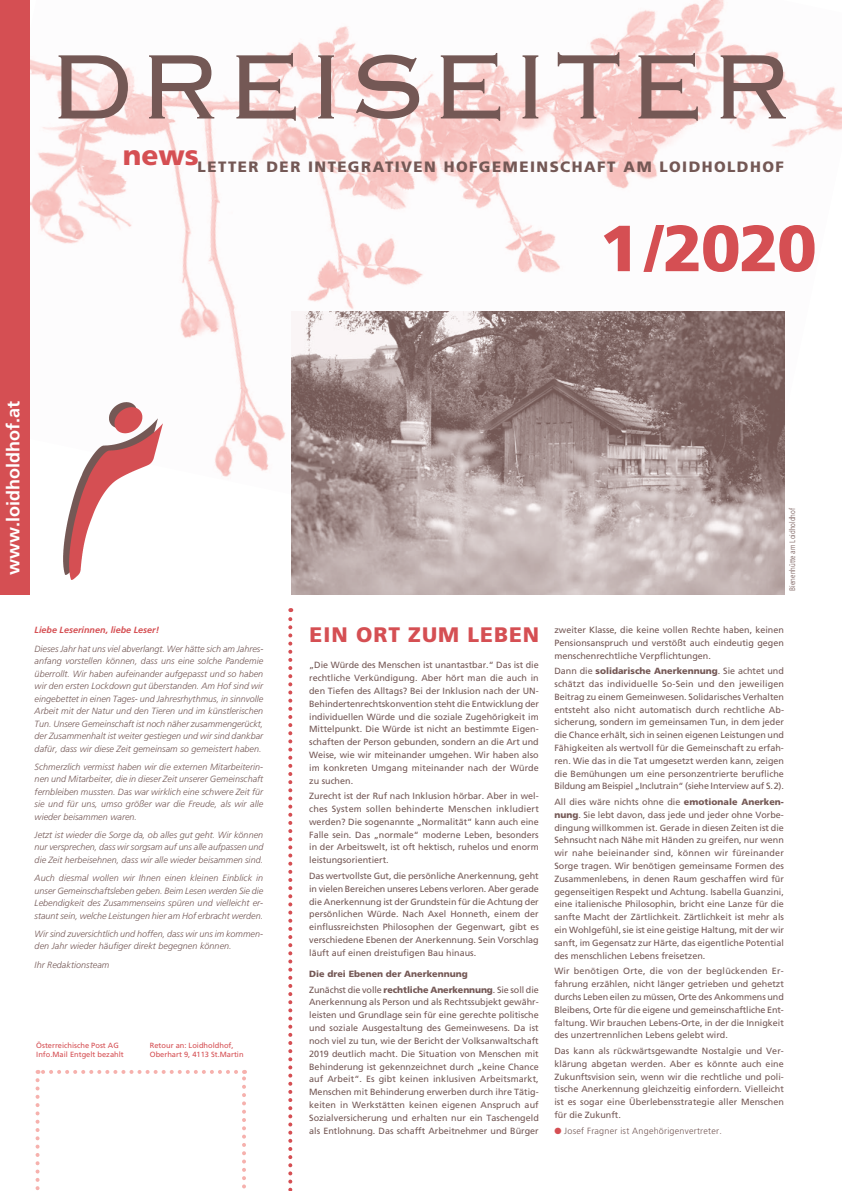
<style>
.page{position:relative;width:842px;height:1191px;background:#fff}
.page>*{position:absolute;margin:0;border:0;box-sizing:border-box;transform-origin:0 0}
.Titel_1{font:300 120px "Copperplate";letter-spacing:.01em;color:#745855}
.Titel_1-2{font:900 65px "Frutiger";color:#d54f53}
.t1{font:900 28px "Frutiger";color:#d54f53}
.Titel_1-3{font:900 21px "Frutiger";letter-spacing:.05em;color:#d54f53}
.t2{font:700 18px "Frutiger";color:#fff}
.t3{font:900 15px "Frutiger";letter-spacing:.095em;color:#745855}
.Fließtext{font:9px/12.8px "Frutiger";color:#745855;text-align:justify}
.Fließtext-2{font:italic 300 9px/12.5px "Frutiger";letter-spacing:.005em;color:#745855;text-align:justify}
.t4{font:300 9px "Frutiger";letter-spacing:.025em;color:#745855}
.Fließtext-3{font:italic 700 9px "Frutiger";color:#d54f53}
.Titel_3{font:900 9px "Frutiger";color:#745855}
.Bildtext{font:300 condensed 8px "Frutiger";color:#745855}
.t5{font:7.5px "Frutiger";color:#d54f53}
.s1{font-weight:900}
.s2{color:#d54f53}
</style>
<div class="page">
<img style="left:30px;top:0;width:812px;height:591px">
<img style="left:64px;top:402px;width:93px;height:172px">
<img style="left:69px;top:407px;width:93px;height:172px">
<svg style="left:36px;top:1080px;width:4px;height:111px"></svg>
<svg style="left:242px;top:1070px;width:4px;height:119px"></svg>
<svg style="left:38px;top:1070px;width:198px;height:4px"></svg>
<svg style="left:288px;top:608px;width:4px;height:583px"></svg>
<div style="left:0;top:0;width:30px;height:595px;background:#d54f53"></div>
<img style="left:291px;top:311px;width:493px;height:283px">
<p class="Titel_1" style="left:48px;top:8px;width:748px">DREISEITER</p>
<p class="t1" style="left:123px;top:138px;width:78px">news</p>
<p class="t3" style="left:198px;top:158px;width:588px">LETTER DER INTEGRATIVEN HOFGEMEINSCHAFT AM LOIDHOLDHOF</p>
<p class="Titel_1-2" style="left:599px;top:209px;width:219px">1 /2020</p>
<p class="t2" style="left:3px;top:575px;width:176px;rotate:-90deg">www.loidholdhof.at</p>
<p class="Fließtext-3" style="left:35px;top:625px;width:126px">Liebe Leserinnen, liebe Leser!</p>
<p class="Fließtext-2" style="left:35px;top:642px;width:230px">Dieses Jahr hat uns viel abverlangt. Wer hätte sich am Jahres&shy;anfang vorstellen können, dass uns eine solche Pandemie überrollt. Wir haben aufeinander aufgepasst und so haben wir den ersten Lockdown gut überstanden. Am Hof sind wir eingebettet in einen Tages- und Jahresrhythmus, in sinnvolle Arbeit mit der Natur und den Tieren und im künstlerischen Tun. Unsere Gemeinschaft ist noch näher zusammengerückt, der Zusammenhalt ist weiter gestiegen und wir sind dankbar dafür, dass wir diese Zeit gemeinsam so gemeistert haben.</p>
<p class="Fließtext-2" style="left:35px;top:760px;width:230px">Schmerzlich vermisst haben wir die externen Mitarbeiterin&shy;nen und Mitarbeiter, die in dieser Zeit unserer Gemeinschaft fernbleiben mussten. Das war wirklich eine schwere Zeit für sie und für uns, umso größer war die Freude, als wir alle wieder beisammen waren.</p>
<p class="Fließtext-2" style="left:35px;top:828px;width:230px">Jetzt ist wieder die Sorge da, ob alles gut geht. Wir können nur versprechen, dass wir sorgsam auf uns alle aufpassen und die Zeit herbeisehnen, dass wir alle wieder beisammen sind.</p>
<p class="Fließtext-2" style="left:35px;top:871px;width:230px">Auch diesmal wollen wir Ihnen einen kleinen Einblick in unser Gemeinschaftsleben geben. Beim Lesen werden Sie die Lebendigkeit des Zusammenseins spüren und vielleicht er&shy;staunt sein, welche Leistungen hier am Hof erbracht werden.</p>
<p class="Fließtext-2" style="left:35px;top:927px;width:230px">Wir sind zuversichtlich und hoffen, dass wir uns im kommen&shy;den Jahr wieder häufiger direkt begegnen können.</p>
<p class="Fließtext-2" style="left:35px;top:958px;width:76px">Ihr Redaktionsteam</p>
<p class="t5" style="left:36px;top:1041px;width:84px">Österreichische Post AG</p>
<p class="t5" style="left:36px;top:1050px;width:89px">Info.Mail Entgelt bezahlt</p>
<p class="t5" style="left:150px;top:1041px;width:85px">Retour an: Loidholdhof,</p>
<p class="t5" style="left:150px;top:1050px;width:95px">Oberhart 9, 4113 St.Martin</p>
<p class="Bildtext" style="left:788px;top:590px;width:84px;rotate:-90deg">Bienenhütte am Loidholdhof</p>
<p class="Titel_1-3" style="left:310px;top:622px;width:231px">EIN ORT ZUM LEBEN</p>
<p class="Fließtext" style="left:554px;top:623px;width:231px">zweiter Klasse, die keine vollen Rechte haben, keinen Pensionsanspruch und verstößt auch eindeutig gegen menschenrechtliche Verpflichtungen.</p>
<p class="Fließtext" style="left:554px;top:664px;width:231px">Dann die <span class="s1">solidarische Anerkennung</span>. Sie achtet und schätzt das individuelle So-Sein und den jeweiligen Beitrag zu einem Gemeinwesen. Solidarisches Verhalten entsteht also nicht automatisch durch rechtliche Ab&shy;sicherung, sondern im gemeinsamen Tun, in dem jeder die Chance erhält, sich in seinen eigenen Leistungen und Fähigkeiten als wertvoll für die Gemeinschaft zu erfah&shy;ren. Wie das in die Tat umgesetzt werden kann, zeigen die Bemühungen um eine personzentrierte berufliche Bildung am Beispiel „Inclutrain“ (siehe Interview auf S.2).</p>
<p class="Fließtext" style="left:554px;top:795px;width:231px">All dies wäre nichts ohne die <span class="s1">emotionale Anerken&shy;nung</span>. Sie lebt davon, dass jede und jeder ohne Vorbe&shy;dingung willkommen ist. Gerade in diesen Zeiten ist die Sehnsucht nach Nähe mit Händen zu greifen, nur wenn wir nahe beieinander sind, können wir füreinander Sorge tragen. Wir benötigen gemeinsame Formen des Zusammenlebens, in denen Raum geschaffen wird für gegenseitigen Respekt und Achtung. Isabella Guanzini, eine italienische Philosophin, bricht eine Lanze für die sanfte Macht der Zärtlichkeit. Zärtlichkeit ist mehr als ein Wohlgefühl, sie ist eine geistige Haltung, mit der wir sanft, im Gegensatz zur Härte, das eigentliche Potential des menschlichen Lebens freisetzen.</p>
<p class="Fließtext" style="left:554px;top:964px;width:231px">Wir benötigen Orte, die von der beglückenden Er&shy;fahrung erzählen, nicht länger getrieben und gehetzt durchs Leben eilen zu müssen, Orte des Ankommens und Bleibens, Orte für die eigene und gemeinschaftliche Ent&shy;faltung. Wir brauchen Lebens-Orte, in der die Innigkeit des unzertrennlichen Lebens gelebt wird.</p>
<p class="Fließtext" style="left:554px;top:1044px;width:231px">Das kann als rückwärtsgewandte Nostalgie und Ver&shy;klärung abgetan werden. Aber es könnte auch eine Zukunftsvision sein, wenn wir die rechtliche und poli&shy;tische Anerkennung gleichzeitig einfordern. Vielleicht ist es sogar eine Überlebensstrategie aller Menschen für die Zukunft.</p>
<p class="t4" style="left:554px;top:1125px;width:169px"><span class="s2">●</span> Josef Fragner ist Angehörigenvertreter.</p>
<p class="Fließtext" style="left:309px;top:658px;width:231px">„Die Würde des Menschen ist unantastbar.“ Das ist die rechtliche Verkündigung. Aber hört man die auch in den Tiefen des Alltags? Bei der Inklusion nach der UN-Behindertenrechtskonvention steht die Entwicklung der individuellen Würde und die soziale Zugehörigkeit im Mittelpunkt. Die Würde ist nicht an bestimmte Eigen&shy;schaften der Person gebunden, sondern an die Art und Weise, wie wir miteinander umgehen. Wir haben also im konkreten Umgang miteinander nach der Würde zu suchen.</p>
<p class="Fließtext" style="left:309px;top:789px;width:231px">Zurecht ist der Ruf nach Inklusion hörbar. Aber in wel&shy;ches System sollen behinderte Menschen inkludiert werden? Die sogenannte „Normalität“ kann auch eine Falle sein. Das „normale“ moderne Leben, besonders in der Arbeitswelt, ist oft hektisch, ruhelos und enorm leistungsorientiert.</p>
<p class="Fließtext" style="left:309px;top:869px;width:231px">Das wertvollste Gut, die persönliche Anerkennung, geht in vielen Bereichen unseres Lebens verloren. Aber gerade die Anerkennung ist der Grundstein für die Achtung der persönlichen Würde. Nach Axel Honneth, einem der einflussreichsten Philosophen der Gegenwart, gibt es verschiedene Ebenen der Anerkennung. Sein Vorschlag läuft auf einen dreistufigen Bau hinaus.</p>
<p class="Titel_3" style="left:309px;top:968px;width:160px">Die drei Ebenen der Anerkennung</p>
<p class="Fließtext" style="left:309px;top:983px;width:231px">Zunächst die volle <span class="s1">rechtliche Anerkennung</span>. Sie soll die Anerkennung als Person und als Rechtssubjekt gewähr&shy;leisten und Grundlage sein für eine gerechte politische und soziale Ausgestaltung des Gemeinwesens. Da ist noch viel zu tun, wie der Bericht der Volksanwaltschaft 2019 deutlich macht. Die Situation von Menschen mit Behinderung ist gekennzeichnet durch „keine Chance auf Arbeit“. Es gibt keinen inklusiven Arbeitsmarkt, Menschen mit Behinderung erwerben durch ihre Tätig&shy;keiten in Werkstätten keinen eigenen Anspruch auf Sozialversicherung und erhalten nur ein Taschengeld als Entlohnung. Das schafft Arbeitnehmer und Bürger</p>
</div>
